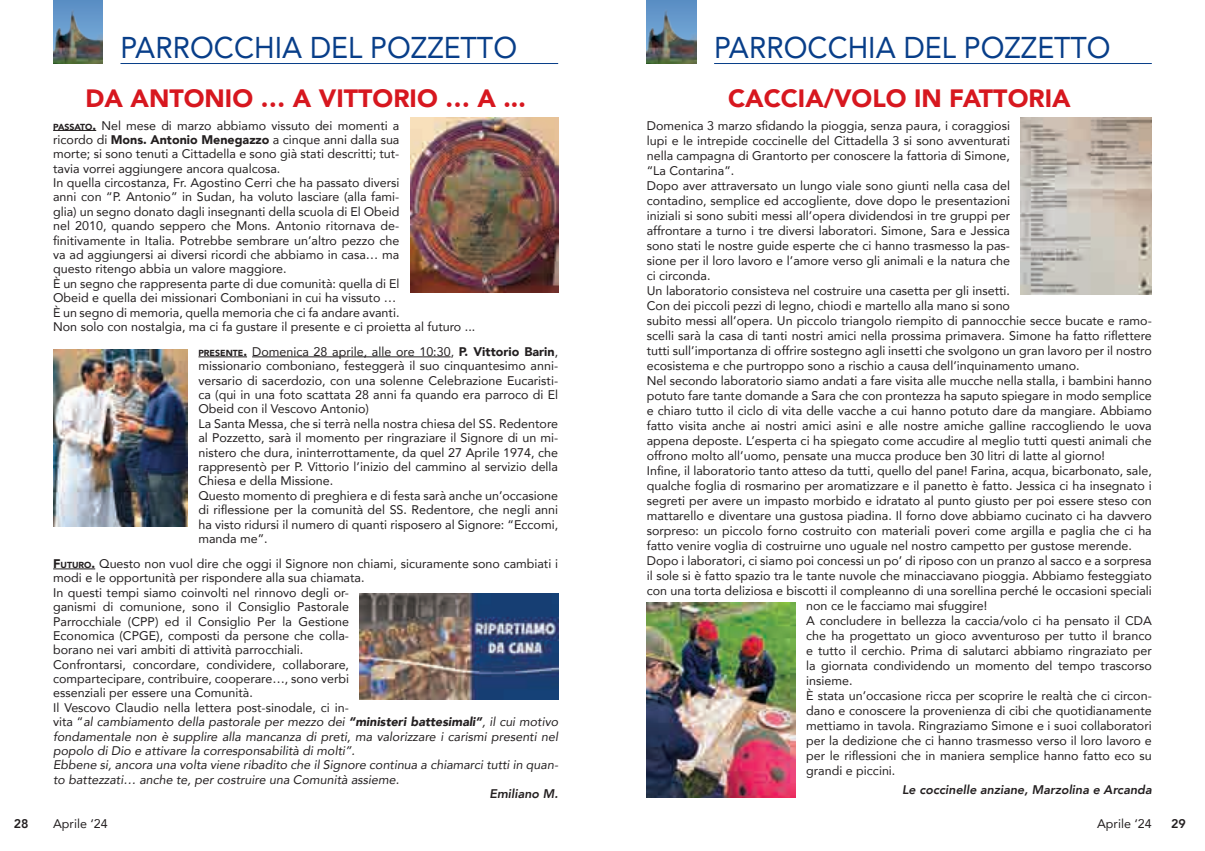
<style>
.page{position:relative;width:1205px;height:851px;background:#fff}
.page>*{position:absolute;margin:0;border:0;box-sizing:border-box;transform-origin:0 0}
.t1{font:30px "Avenir";color:#083e89;scale:.95 1}
.t2{font:900 25px "Avenir";color:#d7171f}
.t3{font:12.5px/14.4px "Avenir";color:#231f20}
.t4{font:italic 800 12.5px "Avenir";color:#231f20}
.t5{font:800 12.5px "Avenir";color:#231f20}
.s1{font-weight:900;font-size:8.75px}
.s2{font-weight:900}
.s3{font-style:italic}
.s4{font-weight:900;font-style:italic}
</style>
<div class="page">
<div style="left:53px;top:0;width:50px;height:64px;background:#5b90c5"></div>
<img style="left:53px;top:9px;width:50px;height:55px">
<hr style="left:120px;top:63px;width:438px;height:1px;background:#083e89">
<div style="left:647px;top:0;width:49px;height:64px;background:#5b90c5"></div>
<img style="left:647px;top:9px;width:49px;height:55px">
<hr style="left:714px;top:63px;width:438px;height:1px;background:#083e89">
<hr style="left:53px;top:130px;width:43px;height:1px;background:#231f20">
<hr style="left:198px;top:356px;width:49px;height:1px;background:#231f20">
<hr style="left:252px;top:356px;width:199px;height:1px;background:#231f20">
<hr style="left:53px;top:568px;width:42px;height:1px;background:#231f20">
<img style="left:53px;top:349px;width:135px;height:177px">
<img style="left:410px;top:117px;width:148px;height:175px">
<img style="left:360px;top:593px;width:198px;height:106px">
<img style="left:647px;top:602px;width:148px;height:195px">
<img style="left:1020px;top:117px;width:132px;height:177px">
<h1 class="t1" style="left:120px;top:24px;width:419px">PARROCCHIA DEL POZZETTO</h1>
<h1 class="t1" style="left:714px;top:24px;width:419px">PARROCCHIA DEL POZZETTO</h1>
<h2 class="t2" style="left:86px;top:76px;width:442px">DA ANTONIO … A VITTORIO … A ...</h2>
<h2 class="t2" style="left:728px;top:76px;width:344px">CACCIA/VOLO IN FATTORIA</h2>
<p class="t3" style="left:53px;top:118px;width:424px"><span class="s1">PASSATO</span><span class="s2">.</span> Nel mese di marzo abbiamo vissuto dei momenti a<br>ricordo di <span class="s2">Mons. Antonio Menegazzo</span> a cinque anni dalla sua<br>morte; si sono tenuti a Cittadella e sono già stati descritti; tut-<br>tavia vorrei aggiungere ancora qualcosa.<br>In quella circostanza, Fr. Agostino Cerri che ha passato diversi<br>anni con “P. Antonio” in Sudan, ha voluto lasciare (alla fami-<br>glia) un segno donato dagli insegnanti della scuola di El Obeid<br>nel 2010, quando seppero che Mons. Antonio ritornava de-<br>finitivamente in Italia. Potrebbe sembrare un’altro pezzo che<br>va ad aggiungersi ai diversi ricordi che abbiamo in casa… ma<br>questo ritengo abbia un valore maggiore.<br>È un segno che rappresenta parte di due comunità: quella di El<br>Obeid e quella dei missionari Comboniani in cui ha vissuto …<br>È un segno di memoria, quella memoria che ci fa andare avanti.<br>Non solo con nostalgia, ma ci fa gustare il presente e ci proietta al futuro ...</p>
<p class="t3" style="left:198px;top:344px;width:361px"><span class="s1">PRESENTE</span> <span class="s2">.</span> Domenica 28 aprile, alle ore 10:30, <span class="s2">P. Vittorio Barin</span>, missionario comboniano, festeggerà il suo cinquantesimo anni&shy;versario di sacerdozio, con una solenne Celebrazione Eucaristi&shy;ca (qui in una foto scattata 28 anni fa quando era parroco di El Obeid con il Vescovo Antonio)<br>La Santa Messa, che si terrà nella nostra chiesa del SS. Redentore al Pozzetto, sarà il momento per ringraziare il Signore di un mi&shy;nistero che dura, ininterrottamente, da quel 27 Aprile 1974, che rappresentò per P. Vittorio l’inizio del cammino al servizio della Chiesa e della Missione.<br>Questo momento di preghiera e di festa sarà anche un’occasione di riflessione per la comunità del SS. Redentore, che negli anni ha visto ridursi il numero di quanti risposero al Signore: “Eccomi, manda me”.</p>
<p class="t3" style="left:53px;top:556px;width:506px"><span class="s2">F</span><span class="s1">UTURO</span><span class="s2">.</span> Questo non vuol dire che oggi il Signore non chiami, sicuramente sono cambiati i modi e le opportunità per rispondere alla sua chiamata.<br>In questi tempi siamo coinvolti nel rinnovo degli or-<br>ganismi di comunione, sono il Consiglio Pastorale<br>Parrocchiale (CPP) ed il Consiglio Per la Gestione<br>Economica (CPGE), composti da persone che colla-<br>borano nei vari ambiti di attività parrocchiali.<br>Confrontarsi, concordare, condividere, collaborare,<br>compartecipare, contribuire, cooperare…, sono verbi<br>essenziali per essere una Comunità.<br>Il Vescovo Claudio nella lettera post-sinodale, ci in-<br>vita “<span class="s3">al cambiamento della pastorale per mezzo dei</span> <span class="s4">“ministeri battesimali”</span><span class="s3">, il cui motivo fondamentale non è supplire alla mancanza di preti, ma valorizzare i carismi presenti nel popolo di Dio e attivare la corresponsabilità di molti”.<br>Ebbene si, ancora una volta viene ribadito che il Signore continua a chiamarci tutti in quan&shy;to battezzati… anche te, per costruire una Comunità assieme.</span></p>
<p class="t4" style="left:489px;top:786px;width:70px">Emiliano M.</p>
<p class="t3" style="left:647px;top:118px;width:365px">Domenica 3 marzo sfidando la pioggia, senza paura, i coraggiosi</p>
<p class="t3" style="left:647px;top:133px;width:365px">lupi e le intrepide coccinelle del Cittadella 3 si sono avventurati</p>
<p class="t3" style="left:647px;top:148px;width:365px">nella campagna di Grantorto per conoscere la fattoria di Simone,</p>
<p class="t3" style="left:647px;top:163px;width:89px">“La Contarina”.</p>
<p class="t3" style="left:647px;top:178px;width:365px">Dopo aver attraversato un lungo viale sono giunti nella casa del</p>
<p class="t3" style="left:647px;top:193px;width:365px">contadino, semplice ed accogliente, dove dopo le presentazioni</p>
<p class="t3" style="left:647px;top:208px;width:365px">iniziali si sono subiti messi all’opera dividendosi in tre gruppi per</p>
<p class="t3" style="left:647px;top:223px;width:365px">affrontare a turno i tre diversi laboratori. Simone, Sara e Jessica</p>
<p class="t3" style="left:647px;top:238px;width:365px">sono stati le nostre guide esperte che ci hanno trasmesso la pas-</p>
<p class="t3" style="left:647px;top:253px;width:365px">sione per il loro lavoro e l’amore verso gli animali e la natura che</p>
<p class="t3" style="left:647px;top:268px;width:65px">ci circonda.</p>
<p class="t3" style="left:647px;top:283px;width:365px">Un laboratorio consisteva nel costruire una casetta per gli insetti.</p>
<p class="t3" style="left:647px;top:298px;width:365px">Con dei piccoli pezzi di legno, chiodi e martello alla mano si sono</p>
<p class="t3" style="left:647px;top:313px;width:506px">subito messi all’opera. Un piccolo triangolo riempito di pannocchie secce bucate e ramo-</p>
<p class="t3" style="left:647px;top:328px;width:506px">scelli sarà la casa di tanti nostri amici nella prossima primavera. Simone ha fatto riflettere</p>
<p class="t3" style="left:647px;top:343px;width:506px">tutti sull’importanza di offrire sostegno agli insetti che svolgono un gran lavoro per il nostro</p>
<p class="t3" style="left:647px;top:358px;width:434px">ecosistema e che purtroppo sono a rischio a causa dell’inquinamento umano.</p>
<p class="t3" style="left:647px;top:373px;width:506px">Nel secondo laboratorio siamo andati a fare visita alle mucche nella stalla, i bambini hanno</p>
<p class="t3" style="left:647px;top:388px;width:506px">potuto fare tante domande a Sara che con prontezza ha saputo spiegare in modo semplice</p>
<p class="t3" style="left:647px;top:403px;width:506px">e chiaro tutto il ciclo di vita delle vacche a cui hanno potuto dare da mangiare. Abbiamo</p>
<p class="t3" style="left:647px;top:418px;width:506px">fatto visita anche ai nostri amici asini e alle nostre amiche galline raccogliendo le uova</p>
<p class="t3" style="left:647px;top:433px;width:506px">appena deposte. L’esperta ci ha spiegato come accudire al meglio tutti questi animali che</p>
<p class="t3" style="left:647px;top:448px;width:460px">offrono molto all’uomo, pensate una mucca produce ben 30 litri di latte al giorno!</p>
<p class="t3" style="left:647px;top:463px;width:506px">Infine, il laboratorio tanto atteso da tutti, quello del pane! Farina, acqua, bicarbonato, sale,</p>
<p class="t3" style="left:647px;top:478px;width:506px">qualche foglia di rosmarino per aromatizzare e il panetto è fatto. Jessica ci ha insegnato i</p>
<p class="t3" style="left:647px;top:493px;width:506px">segreti per avere un impasto morbido e idratato al punto giusto per poi essere steso con</p>
<p class="t3" style="left:647px;top:508px;width:506px">mattarello e diventare una gustosa piadina. Il forno dove abbiamo cucinato ci ha davvero</p>
<p class="t3" style="left:647px;top:523px;width:506px">sorpreso: un piccolo forno costruito con materiali poveri come argilla e paglia che ci ha</p>
<p class="t3" style="left:647px;top:538px;width:487px">fatto venire voglia di costruirne uno uguale nel nostro campetto per gustose merende.</p>
<p class="t3" style="left:647px;top:553px;width:506px">Dopo i laboratori, ci siamo poi concessi un po’ di riposo con un pranzo al sacco e a sorpresa</p>
<p class="t3" style="left:647px;top:568px;width:506px">il sole si è fatto spazio tra le tante nuvole che minacciavano pioggia. Abbiamo festeggiato</p>
<p class="t3" style="left:647px;top:583px;width:506px">con una torta deliziosa e biscotti il compleanno di una sorellina perché le occasioni speciali</p>
<p class="t3" style="left:806px;top:598px;width:182px">non ce le facciamo mai sfuggire!</p>
<p class="t3" style="left:806px;top:613px;width:347px">A concludere in bellezza la caccia/volo ci ha pensato il CDA</p>
<p class="t3" style="left:806px;top:628px;width:347px">che ha progettato un gioco avventuroso per tutto il branco</p>
<p class="t3" style="left:806px;top:643px;width:347px">e tutto il cerchio. Prima di salutarci abbiamo ringraziato per</p>
<p class="t3" style="left:806px;top:658px;width:347px">la giornata condividendo un momento del tempo trascorso</p>
<p class="t3" style="left:806px;top:673px;width:48px">insieme.</p>
<p class="t3" style="left:806px;top:688px;width:347px">È stata un’occasione ricca per scoprire le realtà che ci circon-</p>
<p class="t3" style="left:806px;top:703px;width:347px">dano e conoscere la provenienza di cibi che quotidianamente</p>
<p class="t3" style="left:806px;top:718px;width:347px">mettiamo in tavola. Ringraziamo Simone e i suoi collaboratori</p>
<p class="t3" style="left:806px;top:733px;width:347px">per la dedizione che ci hanno trasmesso verso il loro lavoro e</p>
<p class="t3" style="left:806px;top:748px;width:347px">per le riflessioni che in maniera semplice hanno fatto eco su</p>
<p class="t3" style="left:806px;top:763px;width:91px">grandi e piccini.</p>
<p class="t4" style="left:902px;top:781px;width:251px">Le coccinelle anziane, Marzolina e Arcanda</p>
<p class="t5" style="left:14px;top:813px;width:16px">28</p>
<p class="t3" style="left:53px;top:816px;width:56px">Aprile ‘24</p>
<p class="t3" style="left:1097px;top:816px;width:56px">Aprile ‘24</p>
<p class="t5" style="left:1171px;top:813px;width:16px">29</p>
</div>
